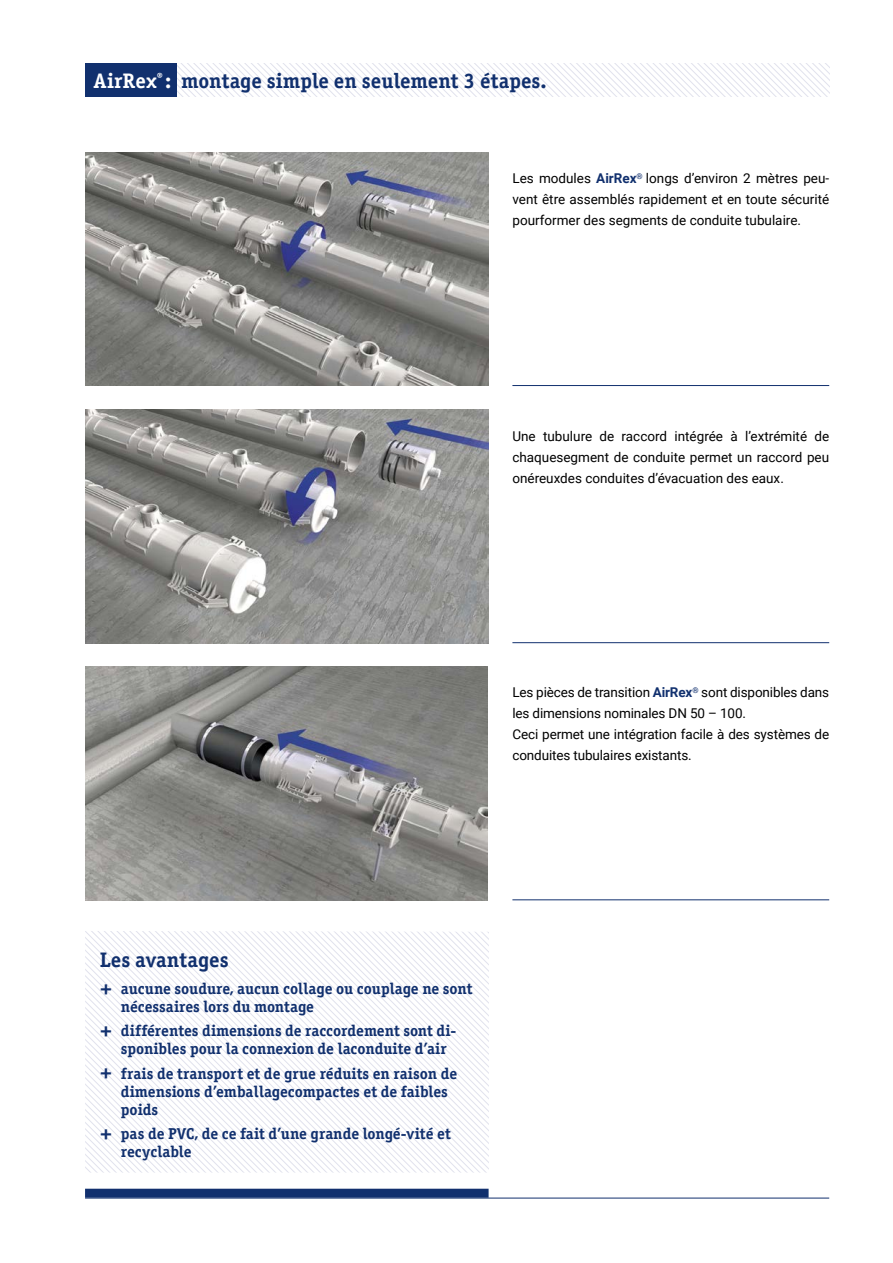
<style>
.page{position:relative;width:893px;height:1263px;background:#fff}
.page>*{position:absolute;margin:0;border:0;box-sizing:border-box;transform-origin:0 0}
.t1{font:700 21px "Officina Serif ITC";color:#11306e}
.t2{font:700 15.75px/18px "Officina Serif ITC";letter-spacing:-.005em;color:#11306e}
.t3{font:13.5px/21px "Roboto";letter-spacing:-.01em;color:#000;text-align:justify}
.s1{color:#fff}
.s2{font-weight:700;color:#11306e}
.s3{font-size:22.5px}
</style>
<div class="page">
<svg style="left:176px;top:64px;width:653px;height:33px"></svg>
<svg style="left:157px;top:931px;width:7px;height:241px"></svg>
<svg style="left:176px;top:931px;width:7px;height:241px"></svg>
<svg style="left:189px;top:931px;width:7px;height:241px"></svg>
<svg style="left:196px;top:931px;width:6px;height:241px"></svg>
<svg style="left:202px;top:931px;width:6px;height:241px"></svg>
<svg style="left:208px;top:931px;width:7px;height:241px"></svg>
<svg style="left:215px;top:931px;width:6px;height:241px"></svg>
<svg style="left:221px;top:931px;width:6px;height:241px"></svg>
<svg style="left:227px;top:931px;width:7px;height:241px"></svg>
<svg style="left:234px;top:931px;width:6px;height:241px"></svg>
<svg style="left:240px;top:931px;width:7px;height:241px"></svg>
<svg style="left:247px;top:931px;width:6px;height:241px"></svg>
<svg style="left:253px;top:931px;width:6px;height:241px"></svg>
<svg style="left:259px;top:931px;width:7px;height:241px"></svg>
<svg style="left:266px;top:931px;width:6px;height:241px"></svg>
<svg style="left:272px;top:931px;width:7px;height:241px"></svg>
<svg style="left:279px;top:931px;width:6px;height:241px"></svg>
<svg style="left:285px;top:931px;width:6px;height:241px"></svg>
<svg style="left:291px;top:931px;width:7px;height:241px"></svg>
<svg style="left:298px;top:931px;width:6px;height:241px"></svg>
<svg style="left:304px;top:931px;width:185px;height:241px"></svg>
<img style="left:85px;top:152px;width:404px;height:234px">
<img style="left:85px;top:410px;width:404px;height:233px">
<img style="left:85px;top:667px;width:403px;height:233px">
<div style="left:85px;top:64px;width:91px;height:33px;background:#11306e"></div>
<hr style="left:85px;top:1198px;width:744px;height:1px;background:#11306e">
<div style="left:85px;top:1189px;width:404px;height:9px;background:#11306e"></div>
<hr style="left:512px;top:385px;width:317px;height:1px;background:#11306e">
<hr style="left:512px;top:642px;width:317px;height:1px;background:#11306e">
<hr style="left:512px;top:899px;width:317px;height:1px;background:#11306e">
<h1 class="t1" style="left:94px;top:67px;width:455px"><span class="s1">AirRex</span><sup>®</sup> <span class="s1">:</span> montage simple en seulement 3 étapes.</h1>
<p class="t3" style="left:512px;top:168px;width:318px">Les modules <span class="s2">AirRex</span><sup>®</sup> longs d’environ 2 mètres peu&shy;vent être assemblés rapidement et en toute sécurité pourformer des segments de conduite tubulaire.</p>
<p class="t3" style="left:512px;top:425px;width:318px">Une tubulure de raccord intégrée à l’extrémité de chaquesegment de conduite permet un raccord peu onéreuxdes conduites d’évacuation des eaux.</p>
<p class="t3" style="left:512px;top:682px;width:318px;text-align:left">Les pièces de transition <span class="s2">AirRex</span><sup>®</sup> sont disponibles dans les dimensions nominales DN 50 – 100.<br>Ceci permet une intégration facile à des systèmes de conduites tubulaires existants.</p>
<h1 class="t1" style="left:100px;top:946px;width:130px">Les avantages</h1>
<p class="t2" style="left:121px;top:979px;width:353px;text-indent:-21px"><span class="s3">+</span> aucune soudure, aucun collage ou couplage ne sont nécessaires lors du montage</p>
<p class="t2" style="left:121px;top:1021px;width:337px;text-indent:-21px"><span class="s3">+</span> différentes dimensions de raccordement sont di&shy;sponibles pour la connexion de laconduite d’air</p>
<p class="t2" style="left:121px;top:1064px;width:338px;text-indent:-21px"><span class="s3">+</span> frais de transport et de grue réduits en raison de dimensions d’emballagecompactes et de faibles poids</p>
<p class="t2" style="left:121px;top:1124px;width:331px;text-indent:-21px"><span class="s3">+</span> pas de PVC, de ce fait d’une grande longé-vité et recyclable</p>
</div>
